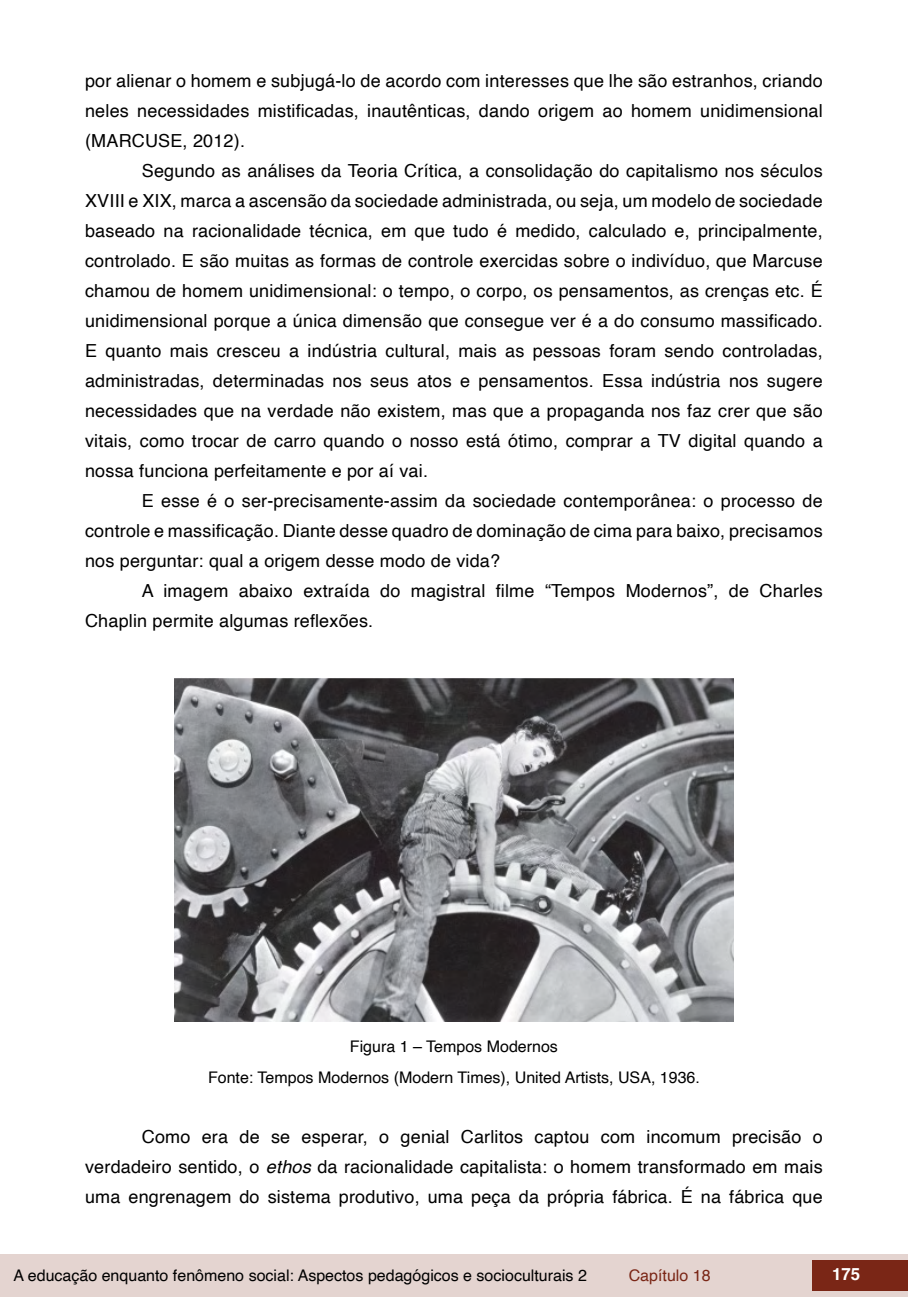
<style>
.page{position:relative;width:908px;height:1304px;background:#fff}
.page>*{position:absolute;margin:0;border:0;box-sizing:border-box;transform-origin:0 0}
.t1{font:18px/30px "Helvetica";letter-spacing:.01em;color:#000;text-align:justify}
.t2{font:700 16.8px "Helvetica";color:#fff}
.t3{font:16px/30.6px "Helvetica";color:#000;text-align:center}
.t4{font:16px "Helvetica";color:#7a2616}
.s1{font-style:italic}
</style>
<div class="page">
<div style="left:0;top:1254px;width:906px;height:43px;background:#e4d4d0"></div>
<div style="left:812px;top:1261px;width:95px;height:30px;background:#7a2616"></div>
<img style="left:175px;top:678px;width:557px;height:343px">
<p class="t1" style="left:85px;top:66px;width:738px">por alienar o homem e subjugá-lo de acordo com interesses que lhe são estranhos, criando neles necessidades mistificadas, inautênticas, dando origem ao homem unidimensional (MARCUSE, 2012).</p>
<p class="t1" style="left:85px;top:156px;width:738px;text-indent:57px">Segundo as análises da Teoria Crítica, a consolidação do capitalismo nos séculos XVIII e XIX, marca a ascensão da sociedade administrada, ou seja, um modelo de sociedade baseado na racionalidade técnica, em que tudo é medido, calculado e, principalmente, controlado. E são muitas as formas de controle exercidas sobre o indivíduo, que Marcuse chamou de homem unidimensional: o tempo, o corpo, os pensamentos, as crenças etc. É unidimensional porque a única dimensão que consegue ver é a do consumo massificado.<br>E quanto mais cresceu a indústria cultural, mais as pessoas foram sendo controladas, administradas, determinadas nos seus atos e pensamentos. Essa indústria nos sugere necessidades que na verdade não existem, mas que a propaganda nos faz crer que são vitais, como trocar de carro quando o nosso está ótimo, comprar a TV digital quando a nossa funciona perfeitamente e por aí vai.</p>
<p class="t1" style="left:85px;top:487px;width:738px;text-indent:57px">E esse é o ser-precisamente-assim da sociedade contemporânea: o processo de controle e massificação. Diante desse quadro de dominação de cima para baixo, precisamos nos perguntar: qual a origem desse modo de vida?</p>
<p class="t1" style="left:85px;top:577px;width:738px;text-indent:57px">A imagem abaixo extraída do magistral filme “Tempos Modernos”, de Charles<br>Chaplin permite algumas reflexões.</p>
<p class="t3" style="left:208px;top:1032px;width:493px">Figura 1 – Tempos Modernos<br>Fonte: Tempos Modernos (Modern Times), United Artists, USA, 1936.</p>
<p class="t1" style="left:85px;top:1122px;width:738px;text-indent:57px">Como era de se esperar, o genial Carlitos captou com incomum precisão o verdadeiro sentido, o <span class="s1">ethos</span> da racionalidade capitalista: o homem transformado em mais uma engrenagem do sistema produtivo, uma peça da própria fábrica. É na fábrica que</p>
<p class="t3" style="left:14px;top:1260px;width:574px">A educação enquanto fenômeno social: Aspectos pedagógicos e socioculturais 2</p>
<p class="t4" style="left:628px;top:1263px;width:83px">Capítulo 18</p>
<p class="t2" style="left:831px;top:1264px;width:30px">175</p>
</div>
